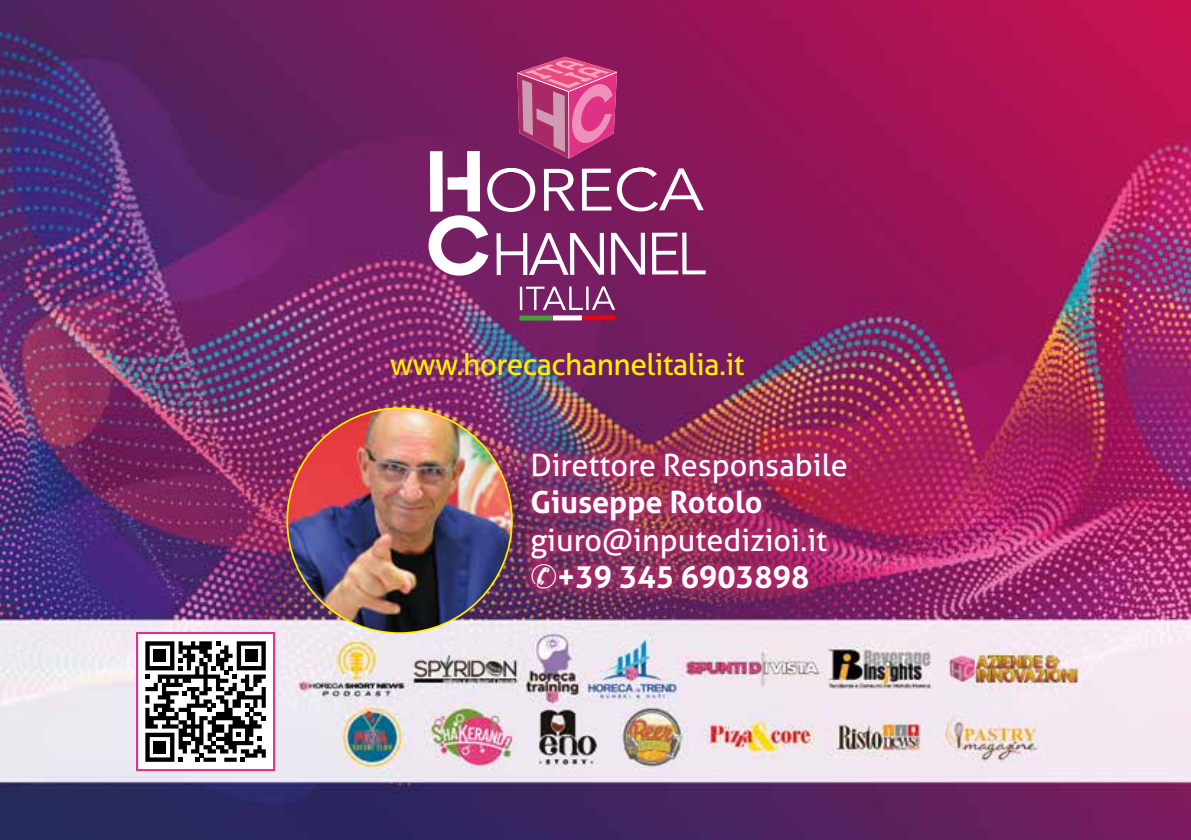
<style>
.page{position:relative;width:1191px;height:840px;background:#fff}
.page>*{position:absolute;margin:0;border:0;box-sizing:border-box;transform-origin:0 0}
.t1{font:30.6px/37.4px "Aller";color:#fff}
.t2{font:700 30.6px "Aller";color:#fff}
.t3{font:30px "Aller";letter-spacing:-.02em;color:#ffed00}
.s1{font-weight:700}
</style>
<div class="page">
<img style="left:0;top:0;width:1191px;height:839px">
<svg style="left:520px;top:286px;width:95px;height:24px"></svg>
<div style="left:519px;top:315px;width:33px;height:5px;background:#3fa535"></div>
<div style="left:553px;top:315px;width:29px;height:5px;background:#fff"></div>
<div style="left:582px;top:315px;width:33px;height:5px;background:#e30613"></div>
<svg style="left:428px;top:57px;width:277px;height:218px;background:#9c447c"></svg>
<img style="left:519px;top:441px;width:339px;height:160px">
<img style="left:287px;top:408px;width:225px;height:224px;border-radius:112px">
<div style="left:136px;top:631px;width:139px;height:139px;background:#fff;border:2px solid #df3285"></div>
<svg style="left:145px;top:641px;width:121px;height:120px"></svg>
<div style="left:154px;top:649px;width:12px;height:12px;background:#000"></div>
<div style="left:245px;top:649px;width:12px;height:12px;background:#000"></div>
<div style="left:154px;top:740px;width:12px;height:13px;background:#000"></div>
<p class="t3" style="left:390px;top:346px;width:356px">www.horecachannelitalia.it</p>
<p class="t1" style="left:530px;top:446px;width:319px">Direttore Responsabile</p>
<p class="t2" style="left:530px;top:483px;width:234px">Giuseppe Rotolo</p>
<p class="t1" style="left:530px;top:520px;width:298px">giuro@inputedizioi.it ✆<span class="s1">+39 345 6903898</span></p>
</div>
